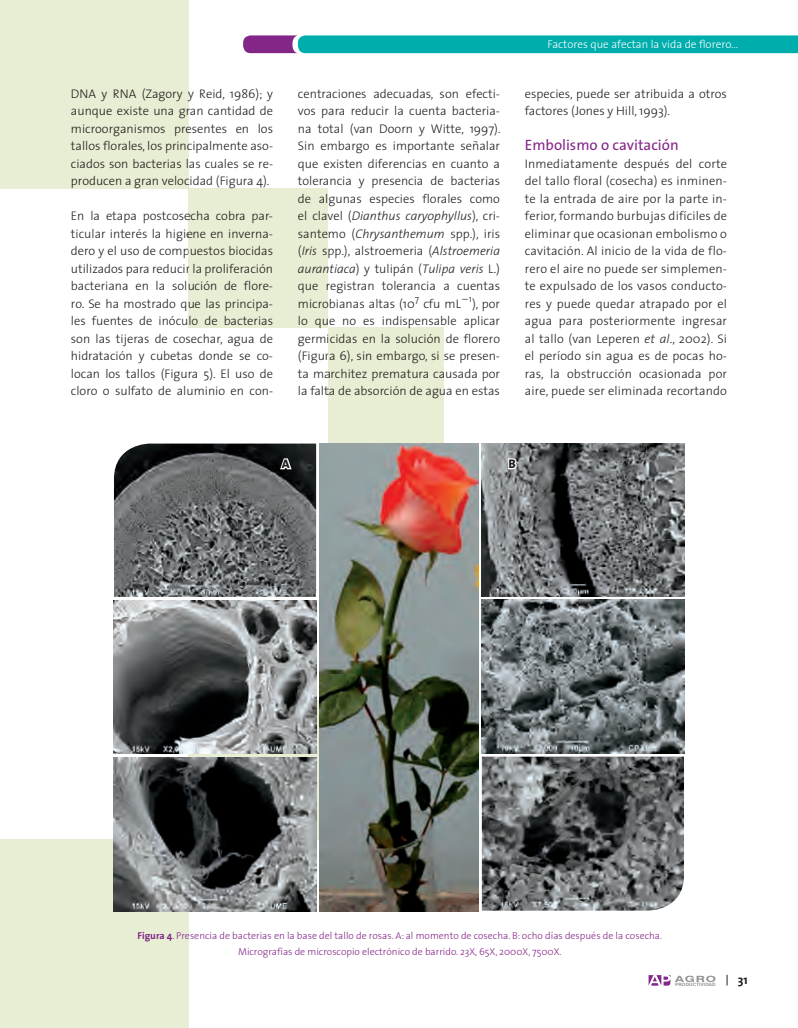
<style>
.page{position:relative;width:798px;height:1028px;background:#fff}
.page>*{position:absolute;margin:0;border:0;box-sizing:border-box;transform-origin:0 0}
.t1{font:15px "The Sans 5";color:#832688}
.t2{font:300 12.5px/17.5px "The Sans 3";color:#231f20;text-align:justify}
.t3{font:12.5px "The Sans 7 Bold Plain";color:#231f20}
.t4{font:800 12.5px "The Sans 8";color:#231f20}
.t5{font:300 11.25px "The Sans 3";color:#fff}
.t6{font:300 10px/16.5px "The Sans 3";color:#832688;text-align:center}
.t7{font:300 9.38px "The Sans 3";color:#231f20}
.t8{font:700 8.62px "Swiss 721 BT";color:#231f20;scale:1.52 1}
.t9{font:700 4.5px "Swiss 721 BT";letter-spacing:.03em;color:#231f20}
.s1{font-style:italic}
.s2{font-family:"The Sans 7 Bold Plain";font-weight:400}
</style>
<div class="page">
<svg style="left:648px;top:975px;width:22px;height:10px"></svg>
<svg style="left:243px;top:35px;width:554px;height:18px;background:#15a4ac"></svg>
<svg style="left:188px;top:700px;width:131px;height:139px"></svg>
<div style="left:0;top:839px;width:188px;height:189px;background:#e7eed4"></div>
<img style="left:114px;top:443px;width:202px;height:154px">
<img style="left:114px;top:600px;width:202px;height:153px">
<img style="left:114px;top:757px;width:202px;height:154px">
<img style="left:481px;top:443px;width:202px;height:153px">
<img style="left:481px;top:599px;width:202px;height:154px">
<img style="left:481px;top:756px;width:202px;height:154px">
<img style="left:319px;top:443px;width:159px;height:468px">
<svg style="left:278px;top:443px;width:15px;height:28px"></svg>
<svg style="left:506px;top:457px;width:11px;height:13px"></svg>
<div style="left:0;top:0;width:188px;height:188px;background:#e7eed4"></div>
<div style="left:188px;top:188px;width:140px;height:140px;background:#e7eed4"></div>
<div style="left:328px;top:328px;width:115px;height:115px;background:#e7eed4"></div>
<p class="t2" style="left:71px;top:84px;width:203px">DNA y RNA (Zagory y Reid, 1986); y aunque existe una gran cantidad de microorganismos presentes en los tallos florales, los principalmente aso&shy;ciados son bacterias las cuales se re&shy;producen a gran velocidad (Figura 4).</p>
<p class="t2" style="left:71px;top:207px;width:204px">En la etapa postcosecha cobra par&shy;ticular interés la higiene en inverna&shy;dero y el uso de compuestos biocidas utilizados para reducir la proliferación bacteriana en la solución de flore&shy;ro. Se ha mostrado que las principa&shy;les fuentes de inóculo de bacterias son las tijeras de cosechar, agua de hidratación y cubetas donde se co&shy;locan los tallos (Figura 5). El uso de cloro o sulfato de aluminio en con-</p>
<p class="t2" style="left:298px;top:84px;width:204px">centraciones adecuadas, son efecti&shy;vos para reducir la cuenta bacteria&shy;na total (van Doorn y Witte, 1997).<br>Sin embargo es importante señalar que existen diferencias en cuanto a tolerancia y presencia de bacterias de algunas especies florales como el clavel (<span class="s1">Dianthus caryophyllus</span>), cri&shy;santemo (<span class="s1">Chrysanthemum</span> spp.), iris (<span class="s1">Iris</span> spp.), alstroemeria (<span class="s1">Alstroemeria aurantiaca</span>) y tulipán (<span class="s1">Tulipa veris</span> L.) que registran tolerancia a cuentas microbianas altas (10<sup>7</sup> cfu mL</p>
<p class="t7" style="left:468px;top:291px;width:5px">1</p>
<p class="t2" style="left:298px;top:294px;width:203px;text-indent:174px">), por lo que no es indispensable aplicar germicidas en la solución de florero (Figura 6), sin embargo, si se presen&shy;ta marchitez prematura causada por la falta de absorción de agua en estas</p>
<p class="t5" style="left:547px;top:35px;width:192px">Factores que afectan la vida de florero...</p>
<p class="t2" style="left:524px;top:84px;width:203px">especies, puede ser atribuida a otros factores (Jones y Hill, 1993).</p>
<p class="t1" style="left:524px;top:133px;width:155px">Embolismo o cavitación</p>
<p class="t2" style="left:524px;top:154px;width:203px">Inmediatamente después del corte del tallo floral (cosecha) es inminen&shy;te la entrada de aire por la parte in&shy;ferior, formando burbujas difíciles de eliminar que ocasionan embolismo o cavitación. Al inicio de la vida de flo&shy;rero el aire no puede ser simplemen&shy;te expulsado de los vasos conducto&shy;res y puede quedar atrapado por el agua para posteriormente ingresar al tallo (van Leperen <span class="s1">et al</span>., 2002). Si el período sin agua es de pocas ho&shy;ras, la obstrucción ocasionada por aire, puede ser eliminada recortando</p>
<p class="t4" style="left:282px;top:453px;width:9px">A</p>
<p class="t4" style="left:508px;top:453px;width:9px">B</p>
<p class="t6" style="left:137px;top:927px;width:526px"><span class="s2">Figura 4</span>. Presencia de bacterias en la base del tallo de rosas. A: al momento de cosecha. B: ocho días después de la cosecha.<br>Micrografías de microscopio electrónico de barrido. 23X, 65X, 2000X, 7500X.</p>
<p class="t8" style="left:675px;top:973px;width:28px">AGRO</p>
<p class="t9" style="left:675px;top:981px;width:42px">PRODUCTIVIDAD</p>
<p class="t3" style="left:737px;top:969px;width:11px">31</p>
</div>
